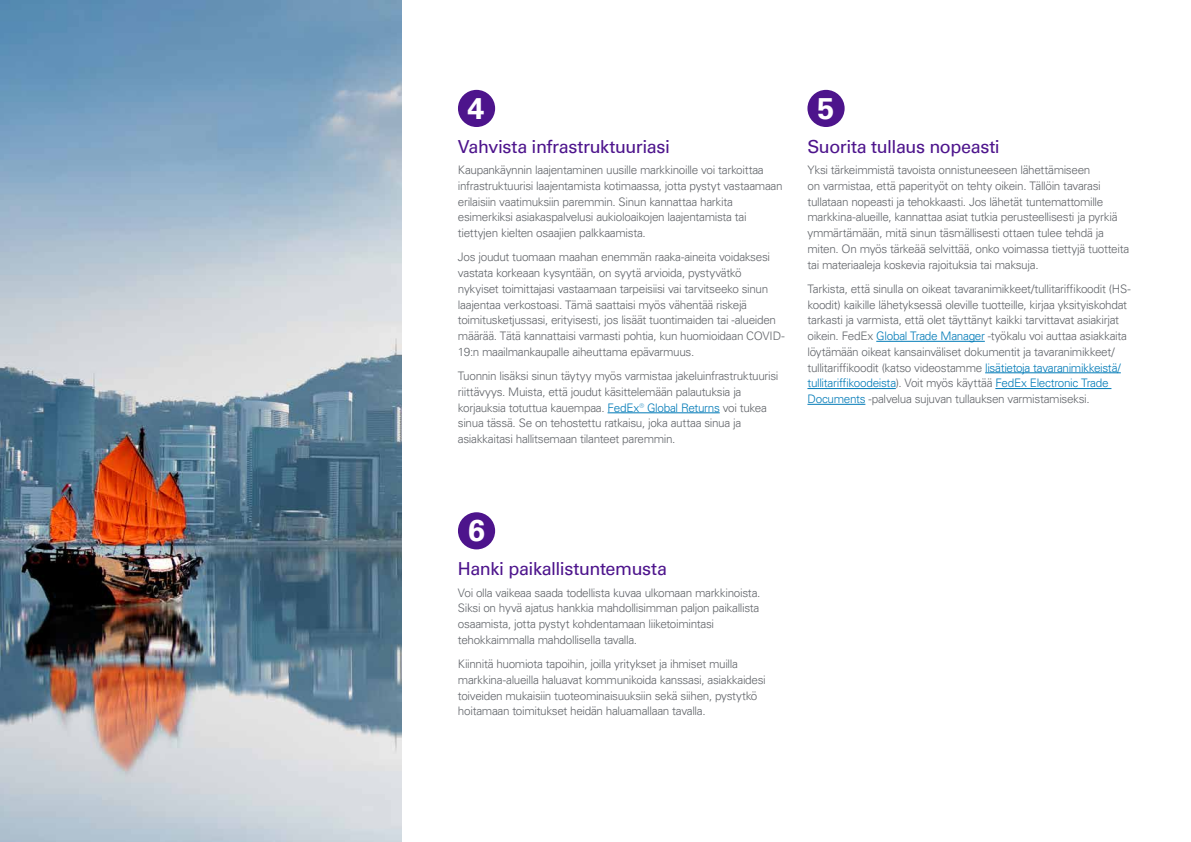
<style>
.page{position:relative;width:1191px;height:842px;background:#fff}
.page>*{position:absolute;margin:0;border:0;box-sizing:border-box;transform-origin:0 0}
.t1{font:700 30.4px "Univers LT Pro 65";color:#fff}
.t2{font:18px "Univers LT Pro 55 Roman";letter-spacing:-.025em;color:#4d148c}
.t3{font:300 11.8px/15.7px "Univers LT Pro 45";letter-spacing:-.03em;color:#62656a}
.s1{color:#007ab7}
</style>
<div class="page">
<img style="left:0;top:0;width:401px;height:842px">
<hr style="left:876px;top:341px;width:108px;height:1px;background:#007ab7">
<hr style="left:985px;top:372px;width:135px;height:1px;background:#007ab7">
<hr style="left:807px;top:388px;width:88px;height:1px;background:#007ab7">
<hr style="left:995px;top:388px;width:116px;height:1px;background:#007ab7">
<hr style="left:807px;top:404px;width:58px;height:1px;background:#007ab7">
<div style="left:807px;top:90px;width:37px;height:37px;background:#4d148c;border-radius:50%"></div>
<div style="left:458px;top:512px;width:37px;height:37px;background:#4d148c;border-radius:50%"></div>
<hr style="left:607px;top:412px;width:112px;height:1px;background:#007ab7">
<div style="left:458px;top:90px;width:37px;height:37px;background:#4d148c;border-radius:50%"></div>
<h1 class="t1" style="left:467px;top:87px;width:18px">4</h1>
<h2 class="t2" style="left:458px;top:134px;width:214px">Vahvista infrastruktuuriasi</h2>
<p class="t3" style="left:458px;top:162px;width:326px">Kaupankäynnin laajentaminen uusille markkinoille voi tarkoittaa infrastruktuurisi laajentamista kotimaassa, jotta pystyt vastaamaan erilaisiin vaatimuksiin paremmin. Sinun kannattaa harkita esimerkiksi asiakaspalvelusi aukioloaikojen laajentamista tai tiettyjen kielten osaajien palkkaamista.</p>
<p class="t3" style="left:458px;top:249px;width:328px">Jos joudut tuomaan maahan enemmän raaka-aineita voidaksesi vastata korkeaan kysyntään, on syytä arvioida, pystyvätkö nykyiset toimittajasi vastaamaan tarpeisiisi vai tarvitseeko sinun laajentaa verkostoasi. Tämä saattaisi myös vähentää riskejä toimitusketjussasi, erityisesti, jos lisäät tuontimaiden tai -alueiden määrää. Tätä kannattaisi varmasti pohtia, kun huomioidaan COVID-19:n maailmankaupalle aiheuttama epävarmuus.</p>
<p class="t3" style="left:458px;top:368px;width:322px">Tuonnin lisäksi sinun täytyy myös varmistaa jakeluinfrastruktuurisi riittävyys. Muista, että joudut käsittelemään palautuksia ja korjauksia totuttua kauempaa. <span class="s1">FedEx® Global Returns</span> voi tukea sinua tässä. Se on tehostettu ratkaisu, joka auttaa sinua ja asiakkaitasi hallitsemaan tilanteet paremmin.</p>
<h1 class="t1" style="left:817px;top:87px;width:18px">5</h1>
<h2 class="t2" style="left:807px;top:134px;width:194px">Suorita tullaus nopeasti</h2>
<p class="t3" style="left:807px;top:162px;width:323px">Yksi tärkeimmistä tavoista onnistuneeseen lähettämiseen<br>on varmistaa, että paperityöt on tehty oikein. Tällöin tavarasi tullataan nopeasti ja tehokkaasti. Jos lähetät tuntemattomille markkina-alueille, kannattaa asiat tutkia perusteellisesti ja pyrkiä ymmärtämään, mitä sinun täsmällisesti ottaen tulee tehdä ja miten. On myös tärkeää selvittää, onko voimassa tiettyjä tuotteita tai materiaaleja koskevia rajoituksia tai maksuja.</p>
<p class="t3" style="left:807px;top:280px;width:325px">Tarkista, että sinulla on oikeat tavaranimikkeet/tullitariffikoodit (HS&shy;koodit) kaikille lähetyksessä oleville tuotteille, kirjaa yksityiskohdat tarkasti ja varmista, että olet täyttänyt kaikki tarvittavat asiakirjat oikein. FedEx <span class="s1">Global Trade Manager</span> -työkalu voi auttaa asiakkaita löytämään oikeat kansainväliset dokumentit ja tavaranimikkeet/ tullitariffikoodit (katso videostamme <span class="s1">lisätietoja tavaranimikkeistä/ tullitariffikoodeista</span>). Voit myös käyttää <span class="s1">FedEx Electronic Trade Documents</span> -palvelua sujuvan tullauksen varmistamiseksi.</p>
<h1 class="t1" style="left:468px;top:509px;width:18px">6</h1>
<h2 class="t2" style="left:458px;top:556px;width:210px">Hanki paikallistuntemusta</h2>
<p class="t3" style="left:458px;top:584px;width:304px">Voi olla vaikeaa saada todellista kuvaa ulkomaan markkinoista.<br>Siksi on hyvä ajatus hankkia mahdollisimman paljon paikallista osaamista, jotta pystyt kohdentamaan liiketoimintasi tehokkaimmalla mahdollisella tavalla.</p>
<p class="t3" style="left:458px;top:656px;width:309px">Kiinnitä huomiota tapoihin, joilla yritykset ja ihmiset muilla markkina-alueilla haluavat kommunikoida kanssasi, asiakkaidesi toiveiden mukaisiin tuoteominaisuuksiin sekä siihen, pystytkö hoitamaan toimitukset heidän haluamallaan tavalla.</p>
</div>
